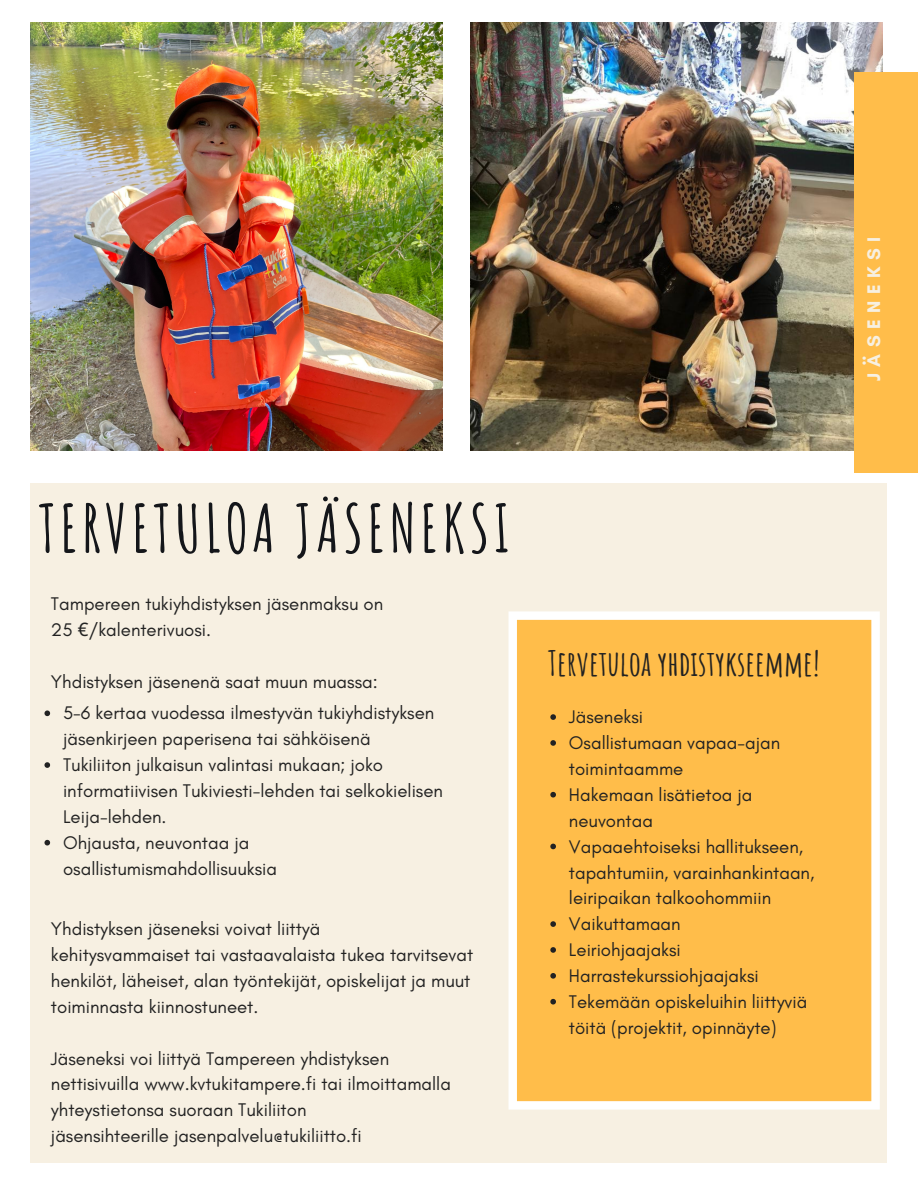
<style>
.page{position:relative;width:918px;height:1188px;background:#fff}
.page>*{position:absolute;margin:0;border:0;box-sizing:border-box;transform-origin:0 0}
.t1{font:700 65.4px "Amatic SC";letter-spacing:.06em;color:#14161a}
.t2{font:700 34.2px "Amatic SC";color:#222}
.t3{font:700 18.75px "Glacial Indifference";letter-spacing:.35em;color:#f7f0e2}
.t4{font:18.6px/25.8px "Glacial Indifference";color:#222}
.s1{font-family:"Noto Sans"}
</style>
<div class="page">
<div style="left:31px;top:484px;width:856px;height:678px;background:#f7f0e2"></div>
<img style="left:470px;top:23px;width:412px;height:427px">
<img style="left:31px;top:23px;width:411px;height:427px">
<div style="left:855px;top:73px;width:63px;height:400px;background:#ffbd4a"></div>
<svg style="left:508px;top:611px;width:372px;height:499px;background:#fec258"></svg>
<svg style="left:550px;top:714px;width:6px;height:6px"></svg>
<svg style="left:550px;top:740px;width:6px;height:6px"></svg>
<svg style="left:550px;top:792px;width:6px;height:6px"></svg>
<svg style="left:550px;top:844px;width:6px;height:5px"></svg>
<svg style="left:550px;top:921px;width:6px;height:6px"></svg>
<svg style="left:550px;top:947px;width:6px;height:6px"></svg>
<svg style="left:550px;top:973px;width:6px;height:6px"></svg>
<svg style="left:550px;top:999px;width:6px;height:6px"></svg>
<svg style="left:44px;top:710px;width:6px;height:6px"></svg>
<svg style="left:44px;top:762px;width:6px;height:6px"></svg>
<svg style="left:44px;top:840px;width:6px;height:5px"></svg>
<p class="t3" style="left:862px;top:381px;width:146px;rotate:-90deg">JÄSENEKSI</p>
<p class="t1" style="left:39px;top:486px;width:473px">TERVETULOA JÄSENEKSI</p>
<p class="t4" style="left:51px;top:591px;width:334px">Tampereen tukiyhdistyksen jäsenmaksu on</p>
<p class="t4" style="left:51px;top:617px;width:162px">25 <span class="s1">€</span>/kalenterivuosi.</p>
<p class="t4" style="left:51px;top:668px;width:328px">Yhdistyksen jäsenenä saat muun muassa:</p>
<p class="t4" style="left:63px;top:700px;width:373px">5-6 kertaa vuodessa ilmestyvän tukiyhdistyksen jäsenkirjeen paperisena tai sähköisenä</p>
<p class="t4" style="left:63px;top:752px;width:381px">Tukiliiton julkaisun valintasi mukaan; joko informatiivisen Tukiviesti-lehden tai selkokielisen<br>Leija-lehden.</p>
<p class="t4" style="left:63px;top:829px;width:216px">Ohjausta, neuvontaa ja osallistumismahdollisuuksia</p>
<p class="t4" style="left:51px;top:916px;width:424px">Yhdistyksen jäseneksi voivat liittyä<br>kehitysvammaiset tai vastaavalaista tukea tarvitsevat henkilöt, läheiset, alan työntekijät, opiskelijat ja muut toiminnasta kiinnostuneet.</p>
<p class="t4" style="left:51px;top:1045px;width:402px">Jäseneksi voi liittyä Tampereen yhdistyksen nettisivuilla www.kvtukitampere.fi tai ilmoittamalla yhteystietonsa suoraan Tukiliiton<br>jäsensihteerille jasenpalvelu@tukiliitto.fi</p>
<p class="t2" style="left:548px;top:642px;width:273px">Tervetuloa yhdistykseemme!</p>
<p class="t4" style="left:569px;top:704px;width:76px">Jäseneksi</p>
<p class="t4" style="left:569px;top:730px;width:213px">Osallistumaan vapaa-ajan toimintaamme</p>
<p class="t4" style="left:569px;top:781px;width:185px">Hakemaan lisätietoa ja neuvontaa</p>
<p class="t4" style="left:569px;top:833px;width:247px">Vapaaehtoiseksi hallitukseen, tapahtumiin, varainhankintaan, leiripaikan talkoohommiin</p>
<p class="t4" style="left:569px;top:911px;width:113px">Vaikuttamaan</p>
<p class="t4" style="left:569px;top:937px;width:113px">Leiriohjaajaksi</p>
<p class="t4" style="left:569px;top:963px;width:191px">Harrastekurssiohjaajaksi</p>
<p class="t4" style="left:569px;top:988px;width:240px">Tekemään opiskeluihin liittyviä töitä (projektit, opinnäyte)</p>
</div>
